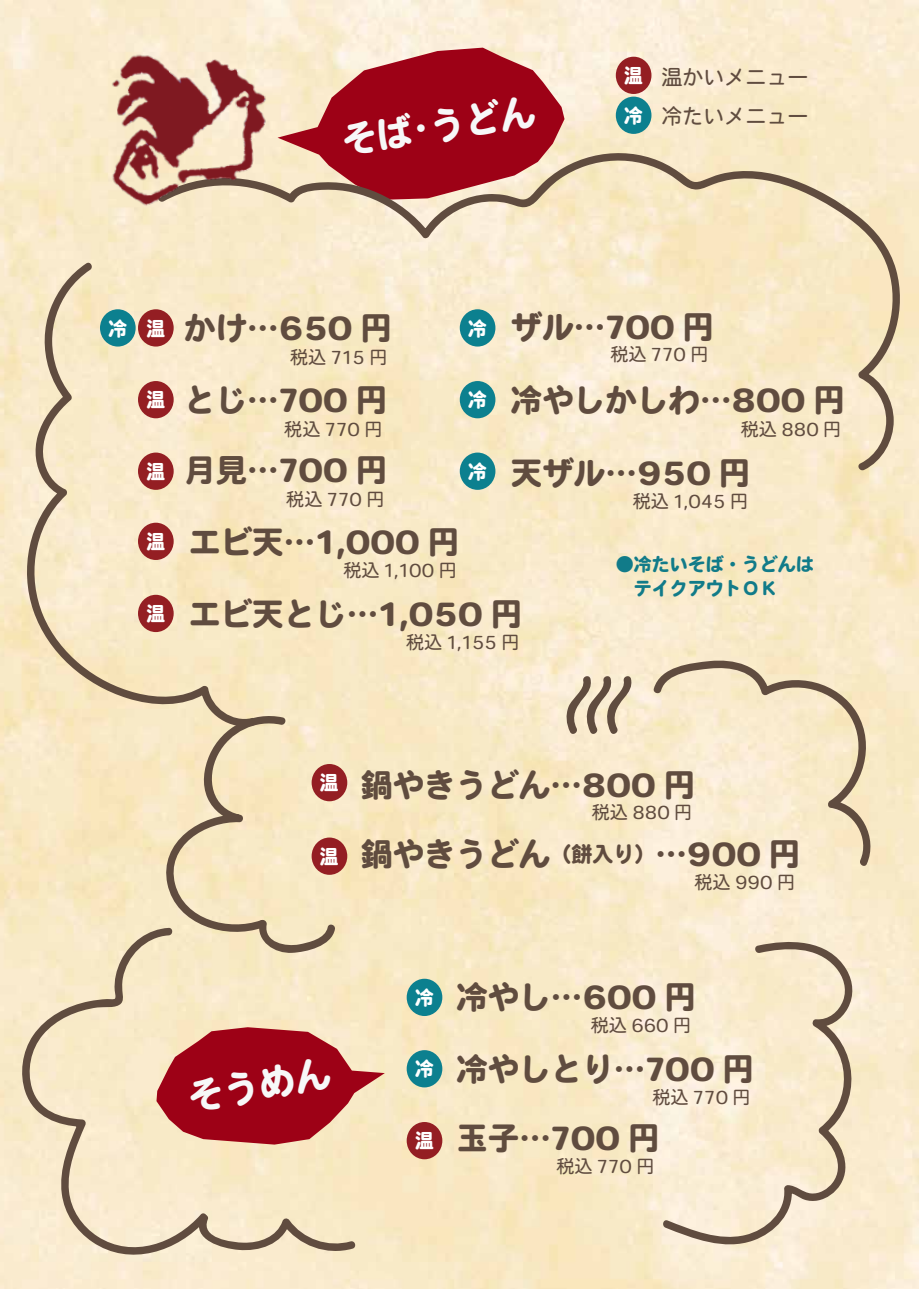
<style>
.page{position:relative;width:919px;height:1289px;background:#fff}
.page>*{position:absolute;margin:0;border:0;box-sizing:border-box;transform-origin:0 0}
.t1{font:36px "Heisei Maru Go Std W8";color:#f7f8f8}
.t2{font:31.5px/69px "Heisei Maru Go Std W8";color:#604c3f}
.t3{font:21px/38.5px "Heisei Maru Go Std W4";color:#604c3f}
.t4{font:19.5px/39.9px "Heisei Maru Go Std W8";color:#fff;scale:.96 1}
.t5{font:18px "Heisei Maru Go Std W4";color:#604c3f}
.t6{font:18px/24px "Heisei Maru Go Std W8";color:#117b89}
.s1{font-size:19.5px;color:#fff}
.s2{font-size:21px}
</style>
<div class="page">
<img style="left:1px;top:1px;width:917px;height:1287px">
<svg style="left:368px;top:48px;width:196px;height:97px;background:#aa2433"></svg>
<svg style="left:209px;top:1027px;width:176px;height:117px;background:#b64247"></svg>
<svg style="left:258px;top:145px;width:648px;height:327px;background:#efdbbd"></svg>
<svg style="left:19px;top:313px;width:239px;height:418px;background:#f1e1c0"></svg>
<svg style="left:158px;top:711px;width:178px;height:242px;background:#e9d9b7"></svg>
<svg style="left:661px;top:938px;width:202px;height:312px;background:#efe1c7"></svg>
<svg style="left:652px;top:658px;width:226px;height:210px;background:#efe0c3"></svg>
<svg style="left:565px;top:674px;width:67px;height:62px;background:#c7b7a1"></svg>
<svg style="left:19px;top:927px;width:190px;height:340px;background:#ead3b8"></svg>
<svg style="left:191px;top:1212px;width:166px;height:43px;background:#d9c9ae"></svg>
<img style="left:1px;top:0;width:367px;height:313px">
<div style="left:615px;top:57px;width:36px;height:37px;background:#941e23;border-radius:50%"></div>
<div style="left:615px;top:97px;width:36px;height:37px;background:#0c808f;border-radius:50%"></div>
<div style="left:406px;top:978px;width:36px;height:38px;background:#0c808f;border-radius:50%"></div>
<div style="left:406px;top:1050px;width:36px;height:37px;background:#0c808f;border-radius:50%"></div>
<div style="left:406px;top:1121px;width:36px;height:38px;background:#941e23;border-radius:50%"></div>
<div style="left:138px;top:381px;width:36px;height:37px;background:#941e23;border-radius:50%"></div>
<div style="left:138px;top:452px;width:36px;height:38px;background:#941e23;border-radius:50%"></div>
<div style="left:100px;top:309px;width:36px;height:37px;background:#0c808f;border-radius:50%"></div>
<div style="left:138px;top:309px;width:36px;height:37px;background:#941e23;border-radius:50%"></div>
<div style="left:459px;top:309px;width:36px;height:37px;background:#0c808f;border-radius:50%"></div>
<div style="left:138px;top:522px;width:36px;height:38px;background:#941e23;border-radius:50%"></div>
<div style="left:138px;top:595px;width:36px;height:37px;background:#941e23;border-radius:50%"></div>
<div style="left:459px;top:452px;width:36px;height:38px;background:#0c808f;border-radius:50%"></div>
<div style="left:459px;top:381px;width:36px;height:37px;background:#0c808f;border-radius:50%"></div>
<div style="left:311px;top:764px;width:36px;height:37px;background:#941e23;border-radius:50%"></div>
<div style="left:311px;top:837px;width:36px;height:37px;background:#941e23;border-radius:50%"></div>
<p class="t1" style="left:338px;top:121px;width:197px;rotate:-9deg">そば･うどん</p>
<p class="t4" style="left:624px;top:56px;width:21px">温冷</p>
<p class="t3" style="left:661px;top:58px;width:148px">温かいメニュー冷たいメニュー</p>
<p class="t2" style="left:108px;top:295px;width:285px"><sup>冷</sup> <sup>温</sup> かけ…650 円</p>
<p class="t2" style="left:468px;top:293px;width:247px"><span class="s1">冷</span> ザル…700 円</p>
<p class="t5" style="left:290px;top:345px;width:99px">税込 715 円</p>
<p class="t5" style="left:610px;top:342px;width:100px">税込 770 円</p>
<p class="t2" style="left:146px;top:366px;width:242px"><span class="s1">温</span> とじ…700 円</p>
<p class="t2" style="left:468px;top:366px;width:378px"><span class="s1">冷</span> 冷やしかしわ…800 円</p>
<p class="t5" style="left:284px;top:416px;width:100px">税込 770 円</p>
<p class="t5" style="left:740px;top:417px;width:102px">税込 880 円</p>
<p class="t2" style="left:146px;top:436px;width:242px"><span class="s1">温</span> 月見…700 円</p>
<p class="t2" style="left:468px;top:439px;width:284px"><sup>冷</sup> 天ザル…950 円</p>
<p class="t5" style="left:286px;top:487px;width:100px">税込 770 円</p>
<p class="t5" style="left:633px;top:489px;width:117px">税込 1,045 円</p>
<p class="t2" style="left:146px;top:508px;width:314px"><sup>温</sup> エビ天…1,000 円</p>
<p class="t2" style="left:146px;top:580px;width:377px"><span class="s1">温</span> エビ天とじ…1,050 円</p>
<p class="t5" style="left:343px;top:557px;width:115px">税込 1,100 円</p>
<p class="t5" style="left:406px;top:630px;width:115px">税込 1,155 円</p>
<p class="t6" style="left:615px;top:553px;width:199px">●冷たいそば・うどんは　テイクアウトＯＫ</p>
<p class="t2" style="left:320px;top:751px;width:377px"><sup>温</sup> 鍋やきうどん…800 円</p>
<p class="t2" style="left:320px;top:820px;width:482px"><span class="s1">温</span> 鍋やきうどん<span class="s2">（餅入り）</span>…900 円</p>
<p class="t5" style="left:592px;top:800px;width:102px">税込 880 円</p>
<p class="t5" style="left:694px;top:869px;width:102px">税込 990 円</p>
<p class="t2" style="left:415px;top:963px;width:282px"><span class="s1">冷</span> 冷やし…600 円</p>
<p class="t1" style="left:185px;top:1077px;width:145px;rotate:-10deg">そうめん</p>
<p class="t5" style="left:591px;top:1012px;width:102px">税込 660 円</p>
<p class="t2" style="left:415px;top:1035px;width:340px"><span class="s1">冷</span> 冷やしとり…700 円<span class="s1">温</span> 玉子…700 円</p>
<p class="t5" style="left:652px;top:1084px;width:100px">税込 770 円</p>
<p class="t5" style="left:556px;top:1153px;width:100px">税込 770 円</p>
</div>
